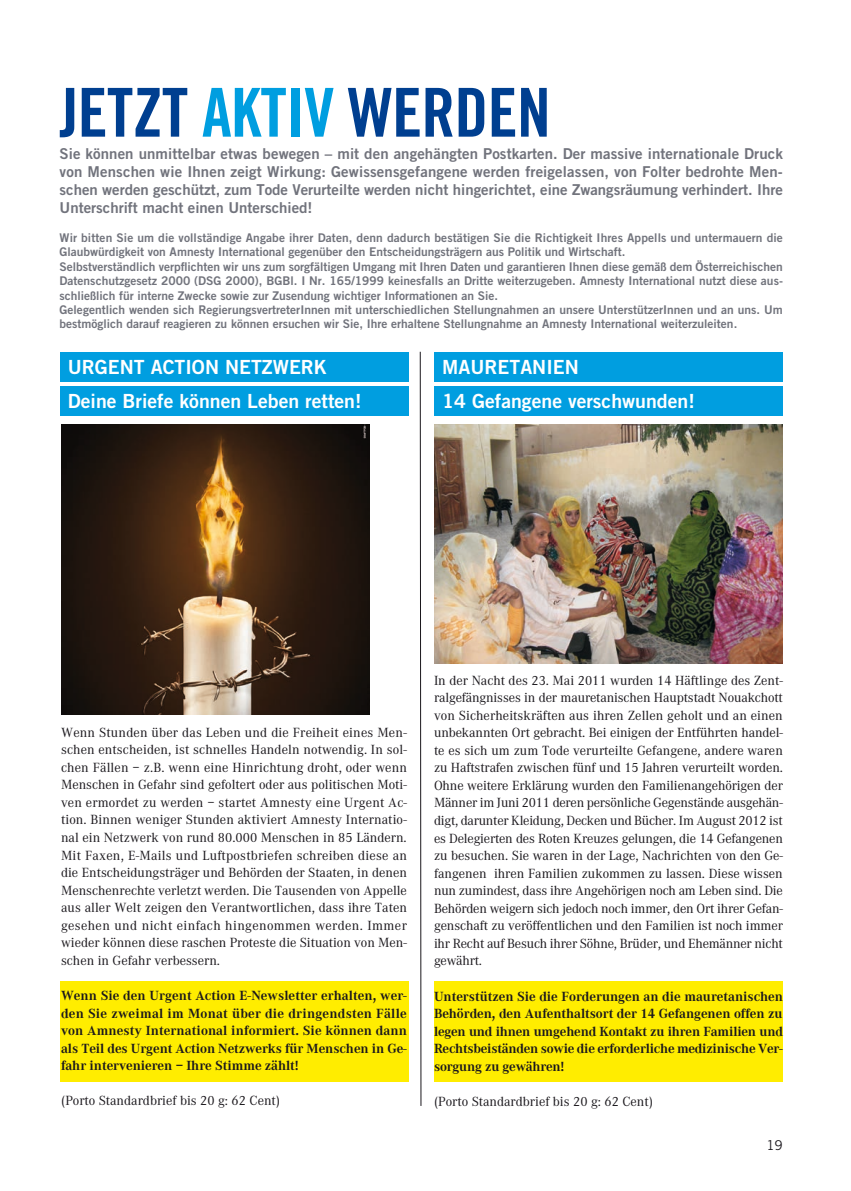
<style>
.page{position:relative;width:851px;height:1191px;background:#fff}
.page>*{position:absolute;margin:0;border:0;box-sizing:border-box;transform-origin:0 0}
.t1{font:67.5px "Trade Gothic Bold Cond Twenty";letter-spacing:-.01em;color:#003f90}
.t2{font:19.5px "Trade Gothic Bold Two";color:#fff}
.t3{font:15px/18px "Trade Gothic Bold Two";color:#71737c;text-align:justify}
.t4{font:13.8px/17.5px "Corporate A";color:#1a171c;text-align:justify}
.t5{font:700 13.8px/17.5px "Corporate A";letter-spacing:-.01em;color:#1a171c;text-align:justify}
.t6{font:13.5px "Trade Gothic";color:#1a171c}
.t7{font:12px/14.4px "Trade Gothic Bold Two";color:#71737c}
.s1{color:#009ee0}
</style>
<div class="page">
<svg style="left:419px;top:351px;width:2px;height:755px"></svg>
<div style="left:434px;top:981px;width:348px;height:101px;background:#ffed00"></div>
<div style="left:60px;top:981px;width:348px;height:100px;background:#ffed00"></div>
<img style="left:61px;top:424px;width:308px;height:290px">
<div style="left:60px;top:352px;width:348px;height:30px;background:#009ee0"></div>
<div style="left:434px;top:352px;width:348px;height:30px;background:#009ee0"></div>
<div style="left:60px;top:386px;width:348px;height:30px;background:#009ee0"></div>
<div style="left:434px;top:386px;width:348px;height:30px;background:#009ee0"></div>
<img style="left:434px;top:424px;width:348px;height:240px">
<h1 class="t1" style="left:60px;top:72px;width:492px">JETZT <span class="s1">AKTIV</span> WERDEN</h1>
<p class="t3" style="left:60px;top:144px;width:724px">Sie können unmittelbar etwas bewegen – mit den angehängten Postkarten. Der massive internationale Druck von Menschen wie I hnen zeigt Wirkung: Gewissensgefangene werden freigelassen, von Folter bedrohte Men&shy;schen werden geschützt, zum Tode Verurteilte werden nicht hingerichtet, eine Zwangsräumung verhindert. I hre Unterschrift macht einen Unterschied!</p>
<p class="t7" style="left:60px;top:230px;width:724px">Wir bitten Sie um die vollständige Angabe ihrer Daten, denn dadurch bestätigen Sie die Richtigkeit I hres Appells und untermauern die Glaubwürdigkeit von Amnesty I nternational gegenüber den Entscheidungsträgern aus Politik und Wirtschaft.<br>Selbstverständlich verpflichten wir uns zum sorgfältigen Umgang mit I hren Daten und garantieren I hnen diese gemäß dem Österreichischen Datenschutzgesetz 2000 (DSG 2000), BGBl. I N r. 165/1999 keinesfalls an Dritte weiterzugeben. Amnesty I nternational nutzt diese aus&shy;schließlich für interne Zwecke sowie zur Zusendung wichtiger I nformationen an Sie.<br>Gelegentlich wenden sich RegierungsvertreterI nnen mit unterschiedlichen Stellungnahmen an unsere UnterstützerI nnen und an uns. Um bestmöglich darauf reagieren zu können ersuchen wir Sie, I hre erhaltene Stellungnahme an Amnesty I nternational weiterzuleiten.</p>
<h2 class="t2" style="left:68px;top:354px;width:53px">URGENT</h2>
<h2 class="t2" style="left:151px;top:354px;width:13px">ACTION</h2>
<h2 class="t2" style="left:225px;top:354px;width:13px">NETZ</h2>
<h2 class="t2" style="left:273px;top:354px;width:30px">WERK</h2>
<h2 class="t2" style="left:442px;top:354px;width:55px">MAURETANIEN</h2>
<h2 class="t2" style="left:68px;top:389px;width:295px">Deine Briefe können Leben retten!</h2>
<h2 class="t2" style="left:442px;top:389px;width:254px">14 Gefangene verschwunden!</h2>
<p class="t4" style="left:61px;top:723px;width:347px">Wenn Stunden über das Leben und die Freiheit eines Men&shy;schen entscheiden, ist schnelles Handeln notwendig. In sol&shy;chen Fällen – z.B. wenn eine Hinrichtung droht, oder wenn Menschen in Gefahr sind gefoltert oder aus politischen Moti&shy;ven ermordet zu werden – startet Amnesty eine Urgent Ac&shy;tion. Binnen weniger Stunden aktiviert Amnesty Internatio&shy;nal ein Netzwerk von rund 80.000 Menschen in 85 Ländern.<br>Mit Faxen, E-Mails und Luftpostbriefen schreiben diese an die Entscheidungsträger und Behörden der Staaten, in denen Menschenrechte verletzt werden. Die Tausenden von Appelle aus aller Welt zeigen den Verantwortlichen, dass ihre Taten gesehen und nicht einfach hingenommen werden. Immer wieder können diese raschen Proteste die Situation von Men&shy;schen in Gefahr verbessern.</p>
<p class="t5" style="left:61px;top:987px;width:347px">Wenn Sie den Urgent Action E-Newsletter erhalten, wer&shy;den Sie zweimal im Monat über die dringendsten Fälle von Amnesty International informiert. Sie können dann als Teil des Urgent Action Netzwerks für Menschen in Ge&shy;fahr intervenieren – Ihre Stimme zählt!</p>
<p class="t4" style="left:61px;top:1092px;width:220px">(Porto Standardbrief bis 20 g: 62 Cent)</p>
<p class="t4" style="left:434px;top:671px;width:350px">In der Nacht des 23. Mai 2011 wurden 14 Häftlinge des Zent&shy;ralgefängnisses in der mauretanischen Hauptstadt Nouakchott von Sicherheitskräften aus ihren Zellen geholt und an einen unbekannten Ort gebracht. Bei einigen der Entführten handel&shy;te es sich um zum Tode verurteilte Gefangene, andere waren zu Haftstrafen zwischen fünf und 15 Jahren verurteilt worden.<br>Ohne weitere Erklärung wurden den Familienangehörigen der Männer im Juni 2011 deren persönliche Gegenstände ausgehän&shy;digt, darunter Kleidung, Decken und Bücher. Im August 2012 ist es Delegierten des Roten Kreuzes gelungen, die 14 Gefangenen zu besuchen. Sie waren in der Lage, Nachrichten von den Ge&shy;fangenen ihren Familien zukommen zu lassen. Diese wissen nun zumindest, dass ihre Angehörigen noch am Leben sind. Die Behörden weigern sich jedoch noch immer, den Ort ihrer Gefan&shy;genschaft zu veröffentlichen und den Familien ist noch immer ihr Recht auf Besuch ihrer Söhne, Brüder, und Ehemänner nicht gewährt.</p>
<p class="t5" style="left:434px;top:987px;width:350px">Unterstützen Sie die Forderungen an die mauretanischen Behörden, den Aufenthaltsort der 14 Gefangenen offen zu legen und ihnen umgehend Kontakt zu ihren Familien und Rechtsbeiständen sowie die erforderliche medizinische Ver&shy;sorgung zu gewähren!</p>
<p class="t4" style="left:434px;top:1092px;width:220px">(Porto Standardbrief bis 20 g: 62 Cent)</p>
<p class="t6" style="left:766px;top:1137px;width:18px">19</p>
</div>
